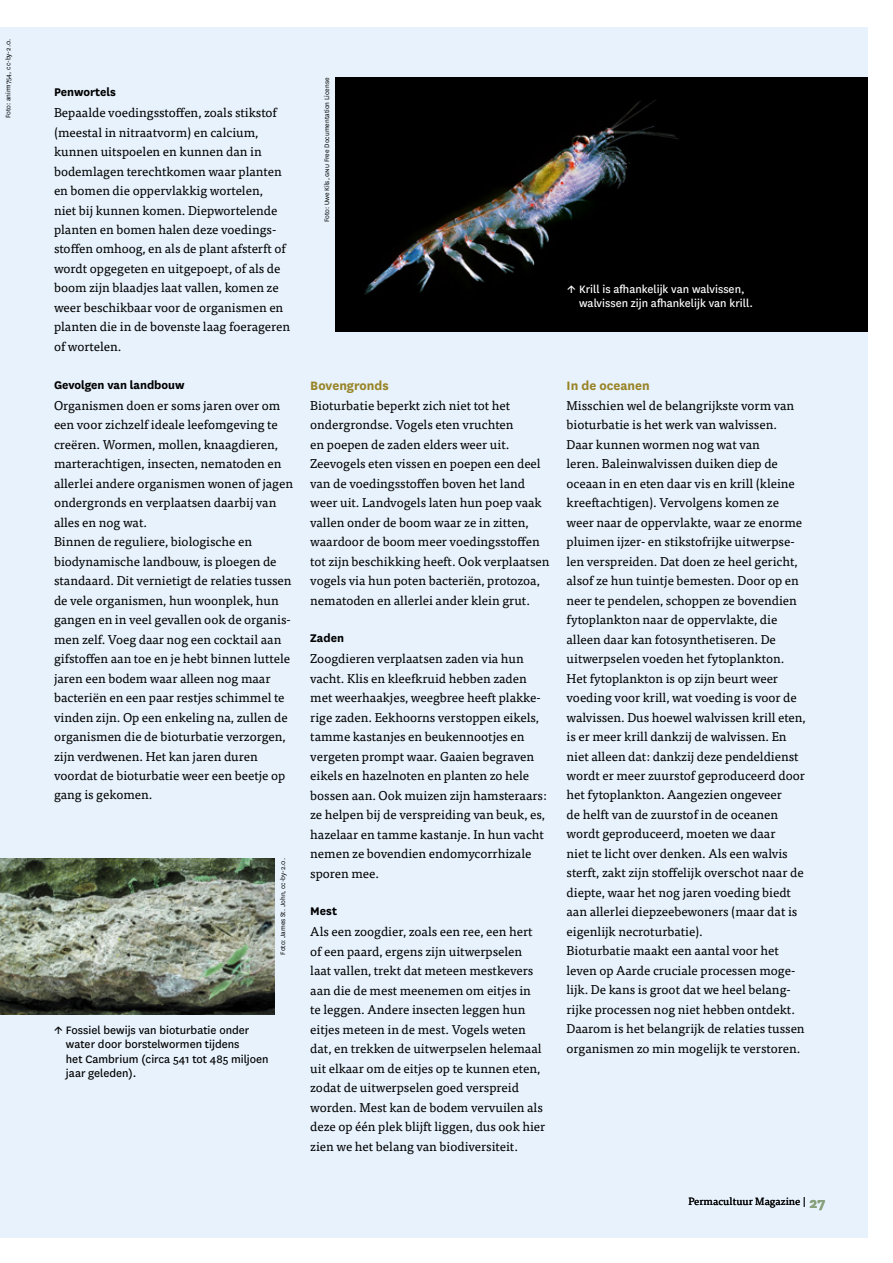
<style>
.page{position:relative;width:893px;height:1263px;background:#fff}
.page>*{position:absolute;margin:0;border:0;box-sizing:border-box;transform-origin:0 0}
.t1{font:700 14.25px "National";color:#998427}
.t2{font:700 13.05px "National";color:#000}
.t3{font:12.75px/19.5px "Tisa Pro";color:#000}
.t4{font:12.6px/14.5px "National";color:#000}
.t5{font:12.6px/14.5px "National";color:#fff}
.t6{font:10.5px "Tisa Pro";color:#000}
.t7{font:7.5px "National";color:#000}
.s1{font-family:"National";font-weight:700;font-size:16.5px;color:#89a27d}
</style>
<div class="page">
<div style="left:0;top:27px;width:867px;height:1210px;background:#e7f2fc"></div>
<img style="left:0;top:858px;width:275px;height:156px">
<img style="left:336px;top:77px;width:532px;height:255px">
<p class="t7" style="left:3px;top:118px;width:81px;rotate:-90deg">Foto: anim1754, cc-by-2.0.</p>
<p class="t2" style="left:54px;top:83px;width:64px">Penwortels</p>
<p class="t3" style="left:54px;top:102px;width:238px">Bepaalde voedingsstoffen, zoals stikstof (meestal in nitraatvorm) en calcium, kunnen uitspoelen en kunnen dan in bodemlagen terechtkomen waar planten en bomen die oppervlakkig wortelen,<br>niet bij kunnen komen. Diepwortelende planten en bomen halen deze voedings&shy;stoffen omhoog, en als de plant afsterft of wordt opgegeten en uitgepoept, of als de boom zijn blaadjes laat vallen, komen ze weer beschikbaar voor de organismen en planten die in de bovenste laag foerageren of wortelen.</p>
<p class="t2" style="left:54px;top:375px;width:132px">Gevolgen van landbouw</p>
<p class="t3" style="left:54px;top:395px;width:241px">Organismen doen er soms jaren over om een voor zichzelf ideale leefomgeving te creëren. Wormen, mollen, knaagdieren, marterachtigen, insecten, nematoden en allerlei andere organismen wonen of jagen ondergronds en verplaatsen daarbij van alles en nog wat.<br>Binnen de reguliere, biologische en biodynamische landbouw, is ploegen de standaard. Dit vernietigt de relaties tussen de vele organismen, hun woonplek, hun gangen en in veel gevallen ook de organis&shy;men zelf. Voeg daar nog een cocktail aan gifstoffen aan toe en je hebt binnen luttele jaren een bodem waar alleen nog maar bacteriën en een paar restjes schimmel te vinden zijn. Op een enkeling na, zullen de organismen die de bioturbatie verzorgen, zijn verdwenen. Het kan jaren duren voordat de bioturbatie weer een beetje op gang is gekomen.</p>
<p class="t7" style="left:278px;top:955px;width:98px;rotate:-90deg">Foto: James St. John, cc-by-2.0.</p>
<p class="t4" style="left:66px;top:1022px;width:204px;text-indent:-12px">↑ Fossiel bewijs van bioturbatie onder water door borstelwormen tijdens<br>het Cambrium (circa 541 tot 485 miljoen jaar geleden).</p>
<p class="t7" style="left:322px;top:222px;width:146px;rotate:-90deg">Foto: Uwe Kils, GNU Free Documentation License</p>
<p class="t5" style="left:579px;top:281px;width:175px;text-indent:-12px">↑ Krill is afhankelijk van walvissen, walvissen zijn afhankelijk van krill.</p>
<p class="t1" style="left:310px;top:376px;width:80px">Bovengronds</p>
<p class="t3" style="left:310px;top:395px;width:241px">Bioturbatie beperkt zich niet tot het ondergrondse. Vogels eten vruchten<br>en poepen de zaden elders weer uit.<br>Zeevogels eten vissen en poepen een deel van de voedingsstoffen boven het land weer uit. Landvogels laten hun poep vaak vallen onder de boom waar ze in zitten, waardoor de boom meer voedingsstoffen tot zijn beschikking heeft. Ook verplaatsen vogels via hun poten bacteriën, protozoa, nematoden en allerlei ander klein grut.</p>
<p class="t2" style="left:310px;top:629px;width:35px">Zaden</p>
<p class="t3" style="left:310px;top:648px;width:238px">Zoogdieren verplaatsen zaden via hun vacht. Klis en kleefkruid hebben zaden met weerhaakjes, weegbree heeft plakke&shy;rige zaden. Eekhoorns verstoppen eikels, tamme kastanjes en beukennootjes en vergeten prompt waar. Gaaien begraven eikels en hazelnoten en planten zo hele bossen aan. Ook muizen zijn hamsteraars: ze helpen bij de verspreiding van beuk, es, hazelaar en tamme kastanje. In hun vacht nemen ze bovendien endomycorrhizale sporen mee.</p>
<p class="t2" style="left:310px;top:902px;width:28px">Mest</p>
<p class="t3" style="left:310px;top:921px;width:237px">Als een zoogdier, zoals een ree, een hert of een paard, ergens zijn uitwerpselen laat vallen, trekt dat meteen mestkevers aan die de mest meenemen om eitjes in<br>te leggen. Andere insecten leggen hun eitjes meteen in de mest. Vogels weten dat, en trekken de uitwerpselen helemaal uit elkaar om de eitjes op te kunnen eten, zodat de uitwerpselen goed verspreid worden. Mest kan de bodem vervuilen als deze op één plek blijft liggen, dus ook hier zien we het belang van biodiversiteit.</p>
<p class="t1" style="left:567px;top:376px;width:85px">In de oceanen</p>
<p class="t3" style="left:567px;top:395px;width:241px">Misschien wel de belangrijkste vorm van bioturbatie is het werk van walvissen.<br>Daar kunnen wormen nog wat van<br>leren. Baleinwalvissen duiken diep de oceaan in en eten daar vis en krill (kleine kreeftachtigen). Vervolgens komen ze weer naar de oppervlakte, waar ze enorme pluimen ijzer- en stikstofrijke uitwerpse&shy;len verspreiden. Dat doen ze heel gericht, alsof ze hun tuintje bemesten. Door op en neer te pendelen, schoppen ze bovendien fytoplankton naar de oppervlakte, die alleen daar kan fotosynthetiseren. De uitwerpselen voeden het fytoplankton.<br>Het fytoplankton is op zijn beurt weer voeding voor krill, wat voeding is voor de walvissen. Dus hoewel walvissen krill eten, is er meer krill dankzij de walvissen. En niet alleen dat: dankzij deze pendeldienst wordt er meer zuurstof geproduceerd door het fytoplankton. Aangezien ongeveer<br>de helft van de zuurstof in de oceanen wordt geproduceerd, moeten we daar<br>niet te licht over denken. Als een walvis sterft, zakt zijn stoffelijk overschot naar de diepte, waar het nog jaren voeding biedt aan allerlei diepzeebewoners (maar dat is eigenlijk necroturbatie).<br>Bioturbatie maakt een aantal voor het leven op Aarde cruciale processen moge&shy;lijk. De kans is groot dat we heel belang&shy;rijke processen nog niet hebben ontdekt.<br>Daarom is het belangrijk de relaties tussen organismen zo min mogelijk te verstoren.</p>
<p class="t6" style="left:688px;top:1194px;width:139px">Permacultuur Magazine | <span class="s1">27</span></p>
</div>
